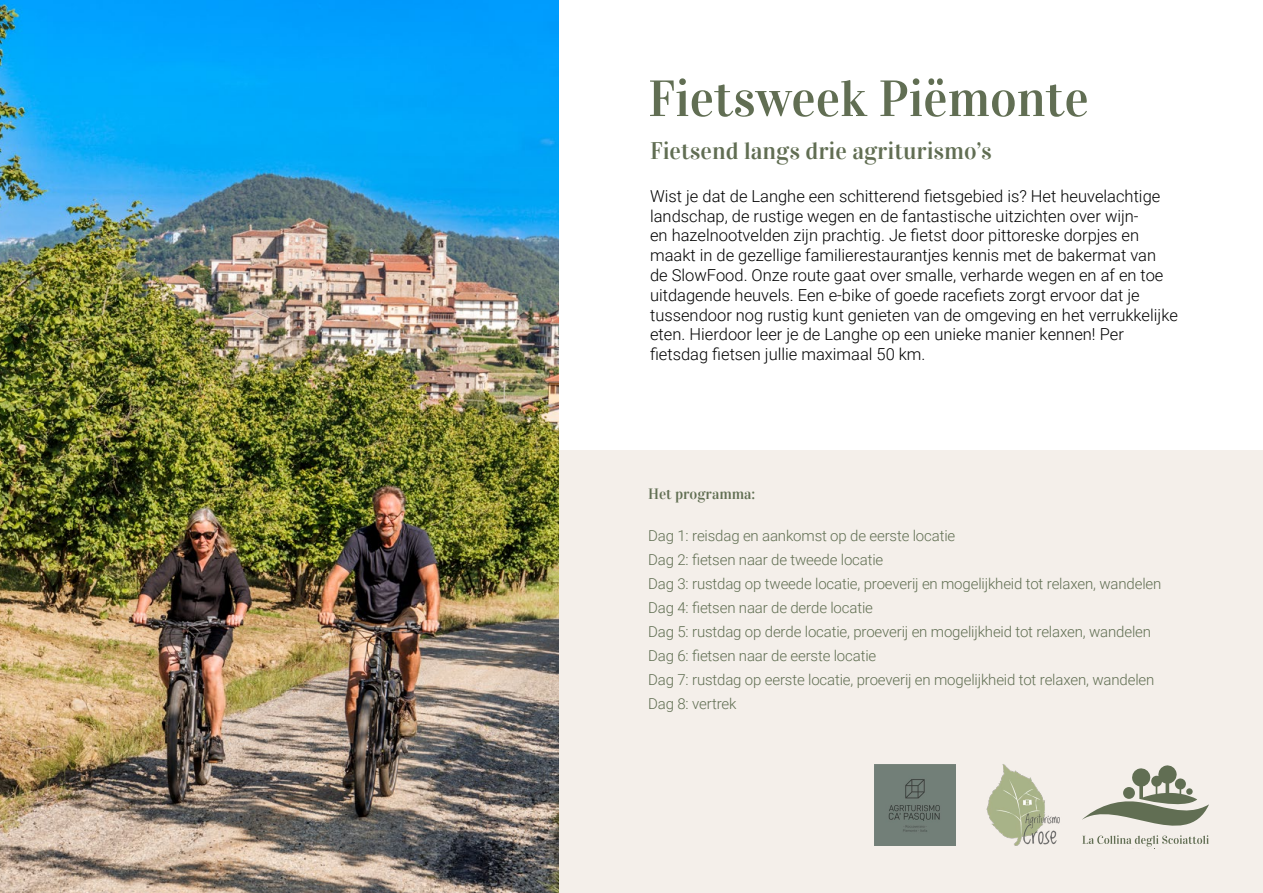
<style>
.page{position:relative;width:1263px;height:893px;background:#fff}
.page>*{position:absolute;margin:0;border:0;box-sizing:border-box;transform-origin:0 0}
.t1{font:51px "Vidaloka";color:#616e53}
.t2{font:24px "Vidaloka";color:#616e53}
.t3{font:300 16.5px/19.8px "Roboto";color:#000}
.t4{font:300 15px/24px "Roboto";letter-spacing:-.01em;color:#616f53}
.t5{font:15px "Vidaloka";color:#616f53}
</style>
<div class="page">
<div style="left:0;top:450px;width:1263px;height:443px;background:#f4efea"></div>
<img style="left:0;top:0;width:558px;height:893px">
<img style="left:874px;top:764px;width:81px;height:81px">
<img style="left:986px;top:764px;width:74px;height:82px">
<svg style="left:1082px;top:835px;width:127px;height:12px"></svg>
<svg style="left:1082px;top:765px;width:127px;height:61px"></svg>
<div style="left:1186px;top:788px;width:7px;height:7px;background:#616e53;border-radius:50%"></div>
<div style="left:1123px;top:787px;width:12px;height:12px;background:#616e53;border-radius:50%"></div>
<h1 class="t1" style="left:648px;top:68px;width:442px">Fietsweek Piëmonte</h1>
<h2 class="t2" style="left:650px;top:136px;width:343px">Fietsend langs drie agriturismo’s</h2>
<p class="t3" style="left:650px;top:185px;width:529px">Wist je dat de Langhe een schitterend fietsgebied is? Het heuvelachtige landschap, de rustige wegen en de fantastische uitzichten over wijn-<br>en hazelnootvelden zijn prachtig. Je fietst door pittoreske dorpjes en maakt in de gezellige familierestaurantjes kennis met de bakermat van de SlowFood. Onze route gaat over smalle, verharde wegen en af en toe uitdagende heuvels. Een e-bike of goede racefiets zorgt ervoor dat je tussendoor nog rustig kunt genieten van de omgeving en het verrukkelijke eten. Hierdoor leer je de Langhe op een unieke manier kennen! Per fietsdag fietsen jullie maximaal 50 km.</p>
<p class="t5" style="left:648px;top:485px;width:109px">Het programma:</p>
<p class="t4" style="left:648px;top:523px;width:515px">Dag 1: reisdag en aankomst op de eerste locatie<br>Dag 2: fietsen naar de tweede locatie<br>Dag 3: rustdag op tweede locatie, proeverij en mogelijkheid tot relaxen, wandelen Dag 4: fietsen naar de derde locatie<br>Dag 5: rustdag op derde locatie, proeverij en mogelijkheid tot relaxen, wandelen Dag 6: fietsen naar de eerste locatie<br>Dag 7: rustdag op eerste locatie, proeverij en mogelijkheid tot relaxen, wandelen Dag 8: vertrek</p>
</div>
